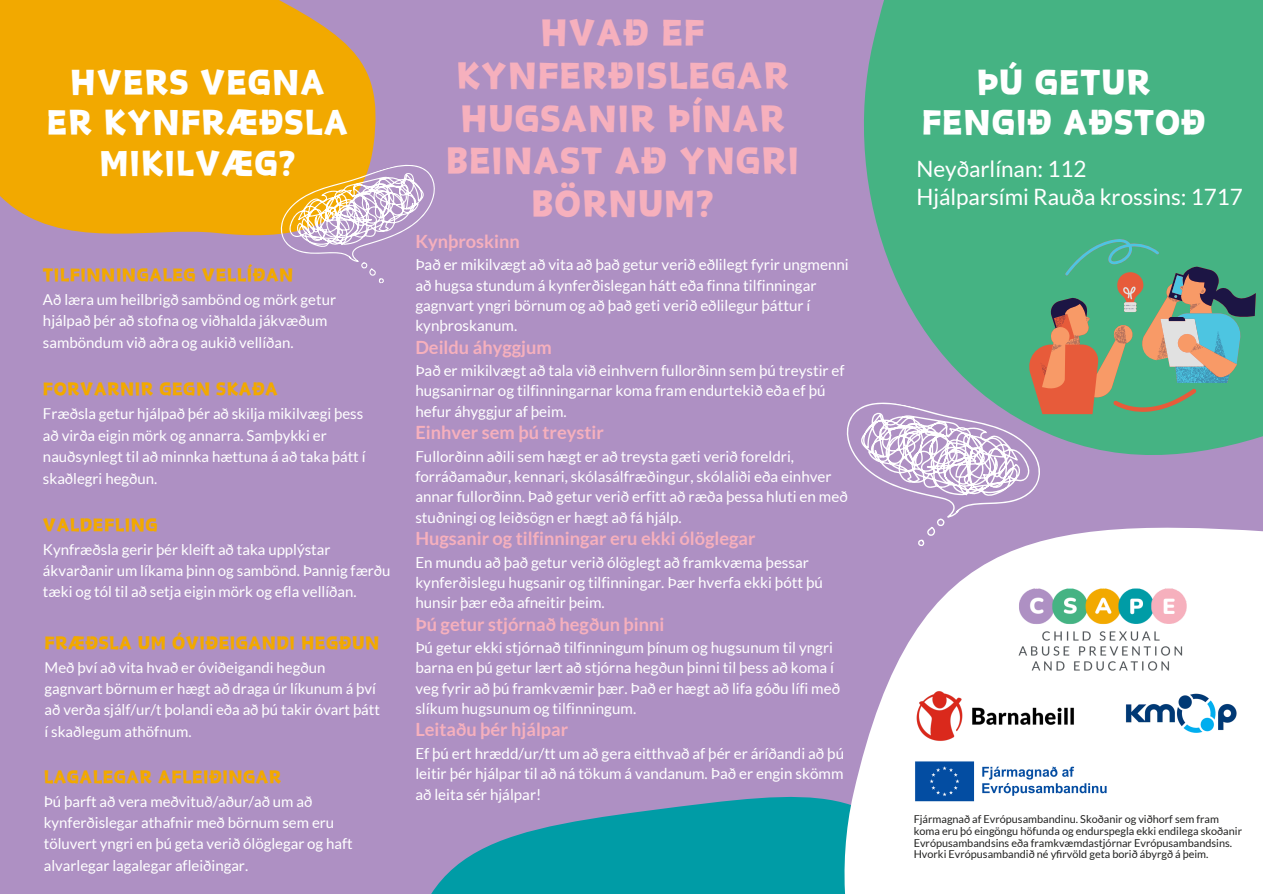
<style>
.page{position:relative;width:1263px;height:894px;background:#fff}
.page>*{position:absolute;margin:0;border:0;box-sizing:border-box;transform-origin:0 0}
.t1{font:36.45px/42.8px "Canva Joyful";letter-spacing:.03em;color:#f6b0bd;text-align:center}
.t2{font:34.5px/40.5px "Canva Joyful";letter-spacing:.03em;color:#fff;text-align:center}
.t3{font:22.5px/28.2px "Lato";color:#fff}
.t4{font:700 18.3px "Lato";color:#f6b0bd}
.t5{font:18px "Canva Joyful";letter-spacing:.03em;color:#f2a900}
.t6{font:15.15px/20.2px "Lato";color:#fff}
.t7{font:15px/21.3px "Lato";color:#fff}
.t8{font:10.95px/11.9px "Lato";color:#222221}
</style>
<div class="page">
<div style="left:0;top:0;width:1263px;height:893px;background:#ae90c3"></div>
<div style="left:0;top:0;width:376px;height:236px;background:#f2a900"></div>
<div style="left:864px;top:0;width:399px;height:223px;background:#45b383"></div>
<svg style="left:432px;top:810px;width:216px;height:83px;fill:#009ca6"></svg>
<svg style="left:648px;top:223px;width:615px;height:670px"></svg>
<img style="left:1204px;top:690px;width:33px;height:44px">
<img style="left:997px;top:547px;width:207px;height:187px">
<svg style="left:271px;top:156px;width:164px;height:128px"></svg>
<svg style="left:832px;top:239px;width:424px;height:308px"></svg>
<img style="left:908px;top:759px;width:212px;height:44px">
<img style="left:908px;top:682px;width:177px;height:66px">
<h1 class="t2" style="left:47px;top:60px;width:303px">HVERS VEGNA<br>ER KYNFRÆÐSLA<br>MIKILVÆG?</h1>
<p class="t5" style="left:43px;top:265px;width:252px">TILFINNINGALEG VELLÍÐAN</p>
<p class="t7" style="left:43px;top:288px;width:295px">Að læra um heilbrigð sambönd og mörk getur hjálpað þér að stofna og viðhalda jákvæðum samböndum við aðra og aukið vellíðan.</p>
<p class="t5" style="left:43px;top:379px;width:236px">FORVARNIR GEGN SKAÐA</p>
<p class="t7" style="left:43px;top:403px;width:324px">Fræðsla getur hjálpað þér að skilja mikilvægi þess að virða eigin mörk og annarra. Samþykki er nauðsynlegt til að minnka hættuna á að taka þátt í skaðlegri hegðun.</p>
<p class="t5" style="left:43px;top:515px;width:116px">VALDEFLING</p>
<p class="t7" style="left:43px;top:538px;width:349px">Kynfræðsla gerir þér kleift að taka upplýstar ákvarðanir um líkama þinn og sambönd. Þannig færðu tæki og tól til að setja eigin mörk og efla vellíðan.</p>
<h4 class="t5" style="left:45px;top:633px;width:336px">FRÆÐSLA UM ÓVIÐEIGANDI HEGÐUN</h4>
<p class="t7" style="left:45px;top:656px;width:337px">Með því að vita hvað er óviðeigandi hegðun gagnvart börnum er hægt að draga úr líkunum á því að verða sjálf/ur/t þolandi eða að þú takir óvart þátt í skaðlegum athöfnum.</p>
<h4 class="t5" style="left:44px;top:766px;width:239px">LAGALEGAR AFLEIÐINGAR</h4>
<p class="t7" style="left:44px;top:789px;width:310px">Þú þarft að vera meðvituð/aður/að um að kynferðislegar athafnir með börnum sem eru töluvert yngri en þú geta verið ólöglegar og haft alvarlegar lagalegar afleiðingar.</p>
<p class="t1" style="left:446px;top:10px;width:354px">HVAÐ EF<br>KYNFERÐISLEGAR<br>HUGSANIR ÞÍNAR<br>BEINAST AÐ YNGRI<br>BÖRNUM?</p>
<p class="t4" style="left:415px;top:230px;width:106px">Kynþroskinn</p>
<p class="t6" style="left:415px;top:254px;width:435px">Það er mikilvægt að vita að það getur verið eðlilegt fyrir ungmenni að hugsa stundum á kynferðislegan hátt eða finna tilfinningar gagnvart yngri börnum og að það geti verið eðlilegur þáttur í kynþroskanum.</p>
<p class="t4" style="left:415px;top:335px;width:138px">Deildu áhyggjum</p>
<p class="t6" style="left:415px;top:360px;width:431px">Það er mikilvægt að tala við einhvern fullorðinn sem þú treystir ef hugsanirnar og tilfinningarnar koma fram endurtekið eða ef þú hefur áhyggjur af þeim.</p>
<p class="t4" style="left:415px;top:421px;width:190px">Einhver sem þú treystir</p>
<p class="t6" style="left:415px;top:445px;width:434px">Fullorðinn aðili sem hægt er að treysta gæti verið foreldri, forráðamaður, kennari, skólasálfræðingur, skólaliði eða einhver annar fullorðinn. Það getur verið erfitt að ræða þessa hluti en með stuðningi og leiðsögn er hægt að fá hjálp.</p>
<p class="t4" style="left:415px;top:527px;width:342px">Hugsanir og tilfinningar eru ekki ólöglegar</p>
<p class="t6" style="left:415px;top:551px;width:409px">En mundu að það getur verið ólöglegt að framkvæma þessar kynferðislegu hugsanir og tilfinningar. Þær hverfa ekki þótt þú hunsir þær eða afneitir þeim.</p>
<p class="t4" style="left:415px;top:612px;width:251px">Þú getur stjórnað hegðun þinni</p>
<p class="t6" style="left:415px;top:637px;width:426px">Þú getur ekki stjórnað tilfinningum þínum og hugsunum til yngri barna en þú getur lært að stjórna hegðun þinni til þess að koma í veg fyrir að þú framkvæmir þær. Það er hægt að lifa góðu lífi með slíkum hugsunum og tilfinningum.</p>
<p class="t4" style="left:415px;top:718px;width:154px">Leitaðu þér hjálpar</p>
<p class="t6" style="left:415px;top:742px;width:430px;text-align:justify">Ef þú ert hrædd/ur/tt um að gera eitthvað af þér er áríðandi að þú leitir þér hjálpar til að ná tökum á vandanum. Það er engin skömm að leita sér hjálpar!</p>
<p class="t2" style="left:922px;top:60px;width:285px">ÞÚ GETUR<br>FENGIÐ AÐSTOÐ</p>
<h4 class="t3" style="left:916px;top:154px;width:328px">Neyðarlínan: 112<br>Hjálparsími Rauða krossins: 1717</h4>
<p class="t8" style="left:914px;top:812px;width:330px">Fjármagnað af Evrópusambandinu. Skoðanir og viðhorf sem fram koma eru þó eingöngu höfunda og endurspegla ekki endilega skoðanir Evrópusambandsins eða framkvæmdastjórnar Evrópusambandsins.<br>Hvorki Evrópusambandið né yfirvöld geta borið ábyrgð á þeim.</p>
</div>
